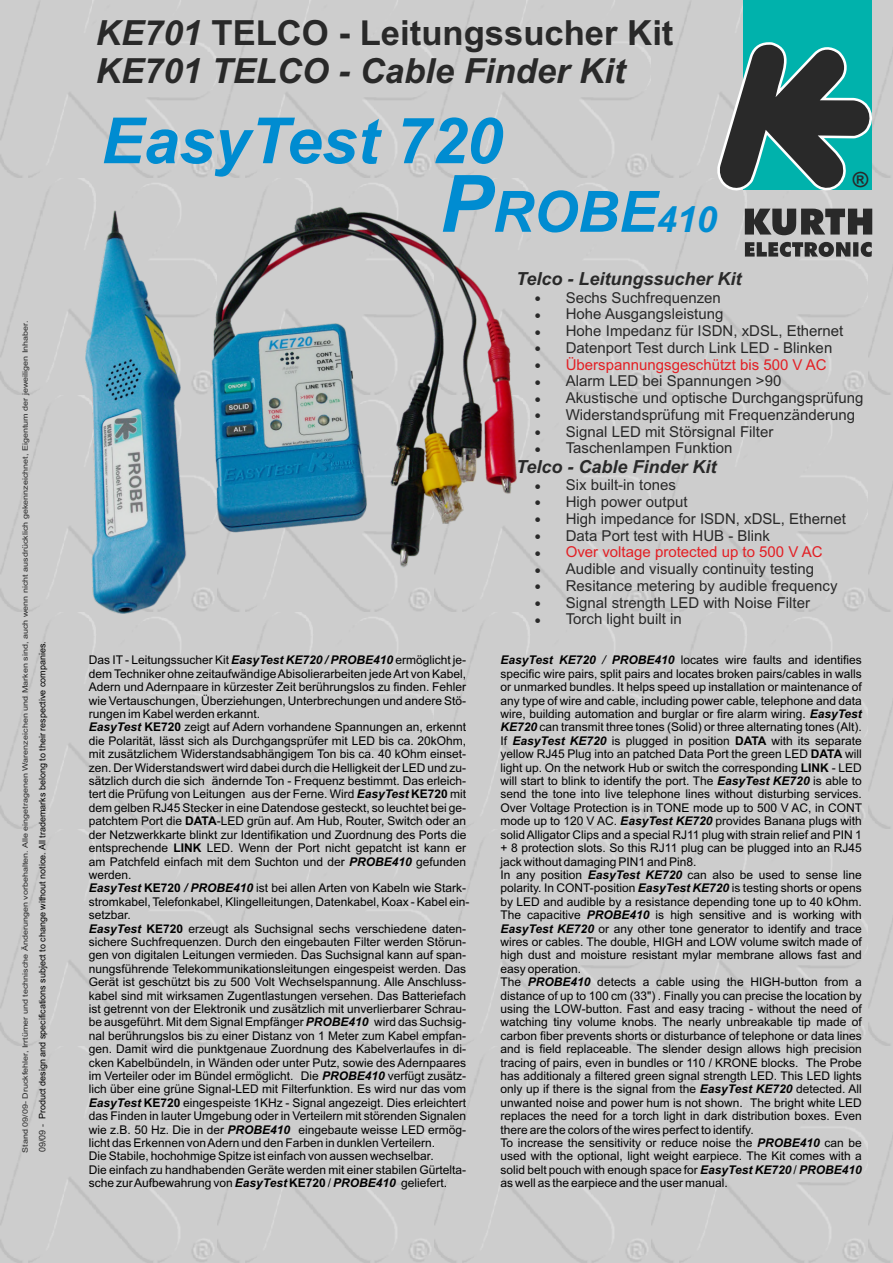
<style>
.page{position:relative;width:893px;height:1263px;background:#fff}
.page>*{position:absolute;margin:0;border:0;box-sizing:border-box;transform-origin:0 0}
.t1{font:italic 700 63.6px "Arial";color:#008cd1}
.t2{font:italic 700 57px "Arial";color:#008cd1}
.t3{font:italic 700 34.65px/38.7px "Arial";color:#292929}
.t4{font:700 21px "Arial";color:#292929}
.t5{font:italic 700 18px "Arial";color:#292929}
.t6{font:15px/16.8px "Arial";color:#292929}
.t7{font:15px "Arial";color:#e31f24}
.t8{font:12px/13.4px "Arial";color:#000}
.t9{font:9px "Arial";color:#000}
.t10{font:7.5px "Arial";color:#292929;scale:1.21 1}
.s1{color:#292929}
.s2{font-style:normal}
.s3{font-size:79.05px}
.s4{font-size:36px}
.s5{font-weight:700;font-style:italic}
.s6{font-weight:700}
.s7{font-style:italic}
</style>
<div class="page">
<div style="left:0;top:0;width:892px;height:1263px;background:#cdcdcd"></div>
<svg style="left:745px;top:242px;width:127px;height:15px"></svg>
<svg style="left:745px;top:209px;width:127px;height:26px"></svg>
<div style="left:744px;top:0;width:128px;height:190px;background:#00b2ac"></div>
<svg style="left:715px;top:41px;width:161px;height:154px"></svg>
<img style="left:85px;top:208px;width:431px;height:405px">
<p class="t10" style="left:22px;top:1153px;width:689px;rotate:-90deg">Stand 09/09- Druckfehler, Irrtümer und technische Änderungen vorbehalten. Alle eingetragenen Warenzeichen und Marken sind, auch wenn nicht ausdrücklich gekennzeichnet, Eigentum der jeweiligen Inhaber.</p>
<p class="t9" style="left:39px;top:1152px;width:513px;rotate:-90deg"><span class="s1">09/09 -</span> Product design and specifications subject to change without notice. All trademarks belong to their respective companies.</p>
<h3 class="t3" style="left:96px;top:16px;width:579px">KE701 <span class="s2">TELCO - Leitungssucher Kit<br></span>KE701 TELCO - Cable Finder Kit</h3>
<h1 class="t1" style="left:101px;top:117px;width:403px">EasyTest 720</h1>
<h2 class="t2" style="left:439px;top:190px;width:279px"><span class="s3">P</span>ROBE<span class="s4">410</span></h2>
<h3 class="t4" style="left:853px;top:172px;width:17px">®</h3>
<h3 class="t5" style="left:516px;top:272px;width:227px">Telco - Leitungssucher Kit</h3>
<p class="t6" style="left:566px;top:290px;width:279px">Sechs Suchfrequenzen<br>Hohe Ausgangsleistung<br>Hohe Impedanz für ISDN, xDSL, Ethernet<br>Datenport Test durch Link LED - Blinken</p>
<p class="t6" style="left:566px;top:374px;width:299px">Alarm LED bei Spannungen &gt;90<br>Akustische und optische Durchgangsprüfung Widerstandsprüfung mit Frequenzänderung Signal LED mit Störsignal Filter Taschenlampen Funktion</p>
<h3 class="t5" style="left:516px;top:460px;width:202px">Telco - Cable Finder Kit</h3>
<p class="t6" style="left:566px;top:478px;width:282px">Six built-in tones<br>High power output<br>High impedance for ISDN, xDSL, Ethernet<br>Data Port test with HUB - Blink</p>
<p class="t6" style="left:566px;top:562px;width:273px">Audible and visually continuity testing Resitance metering by audible frequency Signal strength LED with Noise Filter Torch light built in</p>
<p class="t7" style="left:566px;top:359px;width:262px">Überspannungsgeschützt bis 500 V AC</p>
<p class="t7" style="left:566px;top:546px;width:258px">Over voltage protected up to 500 V AC</p>
<p class="t8" style="left:89px;top:655px;width:382px">Das IT - Leitungssucher Kit <span class="s5">EasyTest KE720 / PROBE410</span> ermöglicht je&shy;dem Techniker ohne zeitaufwändige Abisolierarbeiten jede Art von Kabel, Adern und Adernpaare in kürzester Zeit berührungslos zu finden. Fehler wie Vertauschungen, Überziehungen, Unterbrechungen und andere Stö&shy;rungen im Kabel werden erkannt.<br><span class="s5">EasyTest</span> <span class="s6">KE720</span> zeigt auf Adern vorhandene Spannungen an, erkennt die Polarität, lässt sich als Durchgangsprüfer mit LED bis ca. 20kOhm, mit zusätzlichem Widerstandsabhängigem Ton bis ca. 40 kOhm einset&shy;zen. Der Widerstandswert wird dabei durch die Helligkeit der LED und zu&shy;sätzlich durch die sich ändernde Ton - Frequenz bestimmt. Das erleich&shy;tert die Prüfung von Leitungen aus der Ferne. Wird <span class="s5">EasyTest</span> <span class="s6">KE720</span> mit dem gelben RJ45 Stecker in eine Datendose gesteckt, so leuchtet bei ge&shy;patchtem Port die <span class="s6">DATA</span>-LED grün auf. Am Hub, Router, Switch oder an der Netzwerkkarte blinkt zur Identifikation und Zuordnung des Ports die entsprechende <span class="s6">LINK</span> LED. Wenn der Port nicht gepatcht ist kann er am Patchfeld einfach mit dem Suchton und der <span class="s5">PROBE410</span> gefunden werden.<br><span class="s5">EasyTest</span> <span class="s6">KE720</span> <span class="s5">/ PROBE410</span> ist bei allen Arten von Kabeln wie Stark&shy;stromkabel, Telefonkabel, Klingelleitungen, Datenkabel, Koax - Kabel ein&shy;setzbar.<br><span class="s5">EasyTest</span> <span class="s6">KE720</span> erzeugt als Suchsignal sechs verschiedene daten&shy;sichere Suchfrequenzen. Durch den eingebauten Filter werden Störun&shy;gen von digitalen Leitungen vermieden. Das Suchsignal kann auf span&shy;nungsführende Telekommunikationsleitungen eingespeist werden. Das Gerät ist geschützt bis zu 500 Volt Wechselspannung. Alle Anschluss&shy;kabel sind mit wirksamen Zugentlastungen versehen. Das Batteriefach ist getrennt von der Elektronik und zusätzlich mit unverlierbarer Schrau&shy;be ausgeführt. Mit dem Signal Empfänger <span class="s5">PROBE410</span> wird das Suchsig&shy;nal berührungslos bis zu einer Distanz von 1 Meter zum Kabel empfan&shy;gen. Damit wird die punktgenaue Zuordnung des Kabelverlaufes in di&shy;cken Kabelbündeln, in Wänden oder unter Putz, sowie des Adernpaares im Verteiler oder im Bündel ermöglicht. Die <span class="s5">PROBE410</span> verfügt zusätz&shy;lich über eine grüne Signal-LED mit Filterfunktion. Es wird nur das vom <span class="s5">EasyTest</span> <span class="s6">KE720</span> eingespeiste 1KHz - Signal angezeigt. Dies erleichtert das Finden in lauter Umgebung oder in Verteilern mit störenden Signalen wie z.B. 50 Hz. Die in der <span class="s5">PROBE410</span> eingebaute weisse LED ermög&shy;licht das Erkennen von Adern und den Farben in dunklen Verteilern.<br>Die Stabile, hochohmige Spitze ist einfach von aussen wechselbar.<br>Die einfach zu handhabenden Geräte werden mit einer stabilen Gürtelta&shy;sche zur Aufbewahrung von <span class="s5">EasyTest</span> <span class="s6">KE720</span> / <span class="s5">PROBE410</span> geliefert.</p>
<p class="t8" style="left:500px;top:655px;width:363px"><span class="s5">EasyTest KE720</span> <span class="s7">/</span> <span class="s5">PROBE410</span> locates wire faults and identifies specific wire pairs, split pairs and locates broken pairs/cables in walls or unmarked bundles. It helps speed up installation or maintenance of any type of wire and cable, including power cable, telephone and data wire, building automation and burglar or fire alarm wiring. <span class="s5">EasyTest KE720</span> can transmit three tones (Solid) or three alternating tones (Alt).<br>If <span class="s5">EasyTest KE720</span> is plugged in position <span class="s6">DATA</span> with its separate yellow RJ45 Plug into an patched Data Port the green LED <span class="s6">DATA</span> will light up. On the network Hub or switch the corresponding <span class="s6">LINK</span> - LED will start to blink to identify the port. The <span class="s5">EasyTest KE720</span> is able to send the tone into live telephone lines without disturbing services.<br>Over Voltage Protection is in TONE mode up to 500 V AC, in CONT mode up to 120 V AC. <span class="s5">EasyTest KE720</span> provides Banana plugs with solid Alligator Clips and a special RJ11 plug with strain relief and PIN 1 + 8 protection slots. So this RJ11 plug can be plugged into an RJ45 jack without damaging PIN1 and Pin8.<br>In any position <span class="s5">EasyTest KE720</span> can also be used to sense line polarity. In CONT-position <span class="s5">EasyTest KE720</span> is testing shorts or opens by LED and audible by a resistance depending tone up to 40 kOhm.<br>The capacitive <span class="s5">PROBE410</span> is high sensitive and is working with <span class="s5">EasyTest KE720</span> or any other tone generator to identify and trace wires or cables. The double, HIGH and LOW volume switch made of high dust and moisture resistant mylar membrane allows fast and easy operation.<br>The <span class="s5">PROBE410</span> detects a cable using the HIGH-button from a distance of up to 100 cm (33") . Finally you can precise the location by using the LOW-button. Fast and easy tracing - without the need of watching tiny volume knobs. The nearly unbreakable tip made of carbon fiber prevents shorts or disturbance of telephone or data lines and is field replaceable. The slender design allows high precision tracing of pairs, even in bundles or 110 / KRONE blocks. The Probe has additionaly a filtered green signal strength LED. This LED lights only up if there is the signal from the <span class="s5">EasyTest KE720</span> detected. All unwanted noise and power hum is not shown. The bright white LED replaces the need for a torch light in dark distribution boxes. Even there are the colors of the wires perfect to identify.<br>To increase the sensitivity or reduce noise the <span class="s5">PROBE410</span> can be used with the optional, light weight earpiece. The Kit comes with a solid belt pouch with enough space for <span class="s5">EasyTest KE720</span> / <span class="s5">PROBE410 </span>as well as the earpiece and the user manual.</p>
</div>
